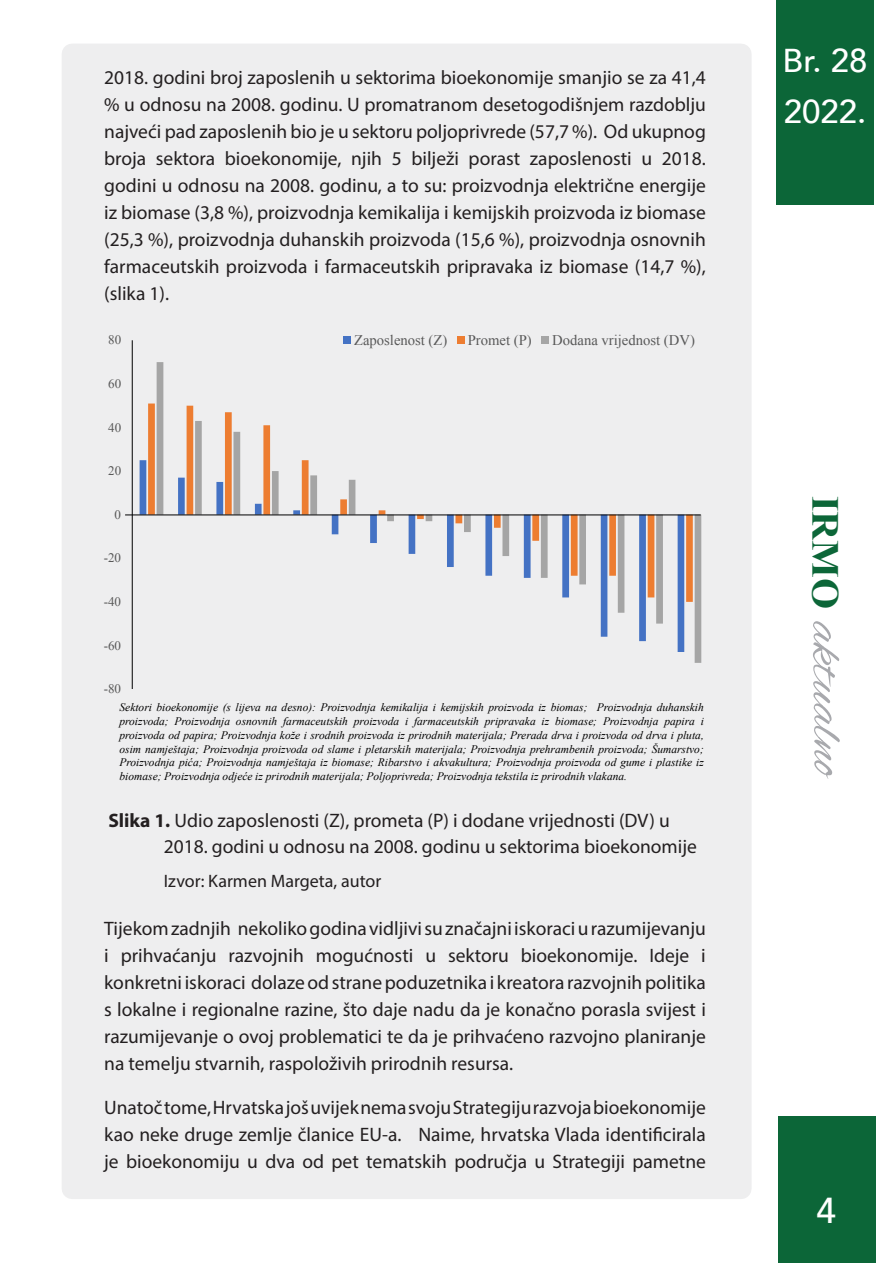
<style>
.page{position:relative;width:893px;height:1263px;background:#fff}
.page>*{position:absolute;margin:0;border:0;box-sizing:border-box;transform-origin:0 0}
.t1{font:51.3px "Alex Brush";color:#a8a9ad;scale:1.05 1}
.t2{font:500 36px "Avenir";color:#fff}
.t3{font:500 33px/51px "Avenir";color:#fff}
.Tekst{font:19.5px/27px "Myriad Pro";color:#231f20;text-align:justify}
.literatura{font:19.5px/25.5px "Myriad Pro";color:#231f20}
.literatura-2{font:18px "Myriad Pro";color:#231f20}
.t4{font:14.7px "Times New Roman";color:#595959}
.t5{font:13.05px "Times New Roman";letter-spacing:.005em;color:#595959}
.t6{font:italic 11.4px/13.6px "Times New Roman";color:#000;text-align:justify}
.s1{font-weight:700}
.s2{font-family:"Times New Roman";font-weight:700;font-size:38.1px;color:#0c6638}
</style>
<div class="page">
<div style="left:778px;top:1116px;width:98px;height:147px;background:#0c6638"></div>
<div style="left:776px;top:0;width:98px;height:204px;background:#0c6638"></div>
<div style="left:62px;top:44px;width:690px;height:1155px;background:#eeeeef"></div>
<svg style="left:157px;top:362px;width:544px;height:301px"></svg>
<hr style="left:132px;top:340px;width:1px;height:349px;background:#000">
<div style="left:343px;top:337px;width:8px;height:7px;background:#4472c4"></div>
<div style="left:457px;top:337px;width:7px;height:7px;background:#ed7d31"></div>
<div style="left:542px;top:337px;width:7px;height:7px;background:#a5a5a5"></div>
<hr style="left:125px;top:515px;width:576px;height:1px;background:#000">
<p class="Tekst" style="left:104px;top:63px;width:603px">2018. godini broj zaposlenih u sektorima bioekonomije smanjio se za 41,4 % u odnosu na 2008. godinu. U promatranom desetogodišnjem razdoblju najveći pad zaposlenih bio je u sektoru poljoprivrede (57,7 %). Od ukupnog broja sektora bioekonomije, njih 5 bilježi porast zaposlenosti u 2018. godini u odnosu na 2008. godinu, a to su: proizvodnja električne energije iz biomase (3,8 %), proizvodnja kemikalija i kemijskih proizvoda iz biomase (25,3 %), proizvodnja duhanskih proizvoda (15,6 %), proizvodnja osnovnih farmaceutskih proizvoda i farmaceutskih pripravaka iz biomase (14,7 %), (slika 1).</p>
<p class="t5" style="left:108px;top:331px;width:15px">80</p>
<p class="t4" style="left:354px;top:330px;width:95px">Zaposlenost (Z)</p>
<p class="t4" style="left:468px;top:330px;width:65px">Promet (P)</p>
<p class="t4" style="left:552px;top:330px;width:144px">Dodana vrijednost (DV)</p>
<p class="t5" style="left:108px;top:375px;width:15px">60</p>
<p class="t5" style="left:108px;top:418px;width:15px">40</p>
<p class="t5" style="left:108px;top:462px;width:15px">20</p>
<p class="t5" style="left:115px;top:506px;width:8px">0</p>
<p class="t5" style="left:104px;top:549px;width:19px">-20</p>
<p class="t5" style="left:104px;top:593px;width:19px">-40</p>
<p class="t5" style="left:104px;top:636px;width:19px">-60</p>
<p class="t5" style="left:104px;top:680px;width:19px">-80</p>
<p class="t6" style="left:119px;top:700px;width:586px">Sektori bioekonomije (s lijeva na desno): Proizvodnja kemikalija i kemijskih proizvoda iz biomas; Proizvodnja duhanskih proizvoda; Proizvodnja osnovnih farmaceutskih proizvoda i farmaceutskih pripravaka iz biomase; Proizvodnja papira i proizvoda od papira; Proizvodnja kože i srodnih proizvoda iz prirodnih materijala; Prerada drva i proizvoda od drva i pluta, osim namještaja; Proizvodnja proizvoda od slame i pletarskih materijala; Proizvodnja prehrambenih proizvoda; Šumarstvo; Proizvodnja pića; Proizvodnja namještaja iz biomase; Ribarstvo i akvakultura; Proizvodnja proizvoda od gume i plastike iz biomase; Proizvodnja odjeće iz prirodnih materijala; Poljoprivreda; Proizvodnja tekstila iz prirodnih vlakana.</p>
<p class="literatura" style="left:164px;top:807px;width:535px;text-indent:-55px"><span class="s1">Slika 1.</span> Udio zaposlenosti (Z), prometa (P) i dodane vrijednosti (DV) u<br>2018. godini u odnosu na 2008. godinu u sektorima bioekonomije</p>
<p class="literatura-2" style="left:164px;top:869px;width:219px">Izvor: Karmen Margeta, autor</p>
<p class="Tekst" style="left:104px;top:914px;width:603px">Tijekom zadnjih nekoliko godina vidljivi su značajni iskoraci u razumijevanju i prihvaćanju razvojnih mogućnosti u sektoru bioekonomije. Ideje i konkretni iskoraci dolaze od strane poduzetnika i kreatora razvojnih politika s lokalne i regionalne razine, što daje nadu da je konačno porasla svijest i razumijevanje o ovoj problematici te da je prihvaćeno razvojno planiranje na temelju stvarnih, raspoloživih prirodnih resursa.</p>
<p class="Tekst" style="left:104px;top:1093px;width:603px">Unatoč tome, Hrvatska još uvijek nema svoju Strategiju razvoja bioekonomije kao neke druge zemlje članice EU-a. Naime, hrvatska Vlada identificirala je bioekonomiju u dva od pet tematskih područja u Strategiji pametne</p>
<h3 class="t3" style="left:783px;top:33px;width:87px">Br. 28<br>2022.</h3>
<h1 class="t1" style="left:856px;top:496px;width:272px;rotate:90deg"><span class="s2">IRMO</span> aktualno</h1>
<h2 class="t2" style="left:816px;top:1179px;width:22px">4</h2>
</div>
